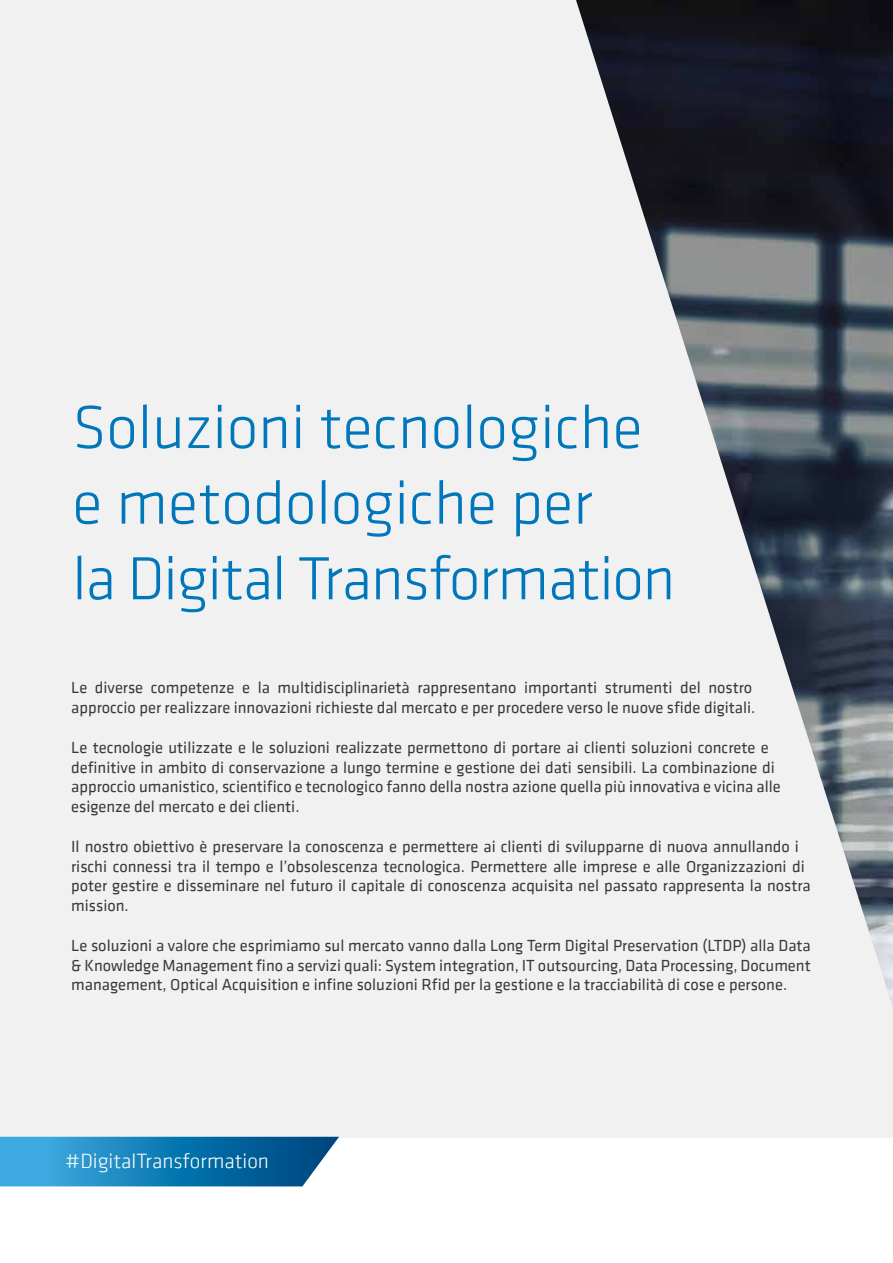
<style>
.page{position:relative;width:893px;height:1263px;background:#fff}
.page>*{position:absolute;margin:0;border:0;box-sizing:border-box;transform-origin:0 0}
.t1{font:300 63px/75.6px "Klavika Web Basic";color:#0076bb}
.t2{font:300 21.15px "Klavika Web Basic";color:#fff}
.t3{font:16.5px/19.8px "Klavika Web Basic";color:#3b3a3a}
</style>
<div class="page">
<div style="left:0;top:0;width:893px;height:1137px;background:#f1f1f1"></div>
<img style="left:576px;top:0;width:317px;height:1007px">
<svg style="left:0;top:1137px;width:339px;height:49px;background:#2383b9"></svg>
<h1 class="t1" style="left:72px;top:389px;width:605px">Soluzioni tecnologiche e metodologiche per<br>la Digital Transformation</h1>
<p class="t3" style="left:71px;top:677px;width:686px">Le diverse competenze e la multidisciplinarietà rappresentano importanti strumenti del nostro approccio per realizzare innovazioni richieste dal mercato e per procedere verso le nuove sfide digitali.</p>
<p class="t3" style="left:71px;top:737px;width:711px">Le tecnologie utilizzate e le soluzioni realizzate permettono di portare ai clienti soluzioni concrete e definitive in ambito di conservazione a lungo termine e gestione dei dati sensibili. La combinazione di approccio umanistico, scientifico e tecnologico fanno della nostra azione quella più innovativa e vicina alle esigenze del mercato e dei clienti.</p>
<p class="t3" style="left:71px;top:836px;width:741px">Il nostro obiettivo è preservare la conoscenza e permettere ai clienti di svilupparne di nuova annullando i rischi connessi tra il tempo e l’obsolescenza tecnologica. Permettere alle imprese e alle Organizzazioni di poter gestire e disseminare nel futuro il capitale di conoscenza acquisita nel passato rappresenta la nostra mission.</p>
<p class="t3" style="left:71px;top:935px;width:741px;text-align:justify">Le soluzioni a valore che esprimiamo sul mercato vanno dalla Long Term Digital Preservation (LTDP) alla Data &amp; Knowledge Management fino a servizi quali: System integration, IT outsourcing, Data Processing, Document management, Optical Acquisition e infine soluzioni Rfid per la gestione e la tracciabilità di cose e persone.</p>
<p class="t2" style="left:65px;top:1149px;width:205px">#DigitalTransformation</p>
</div>
